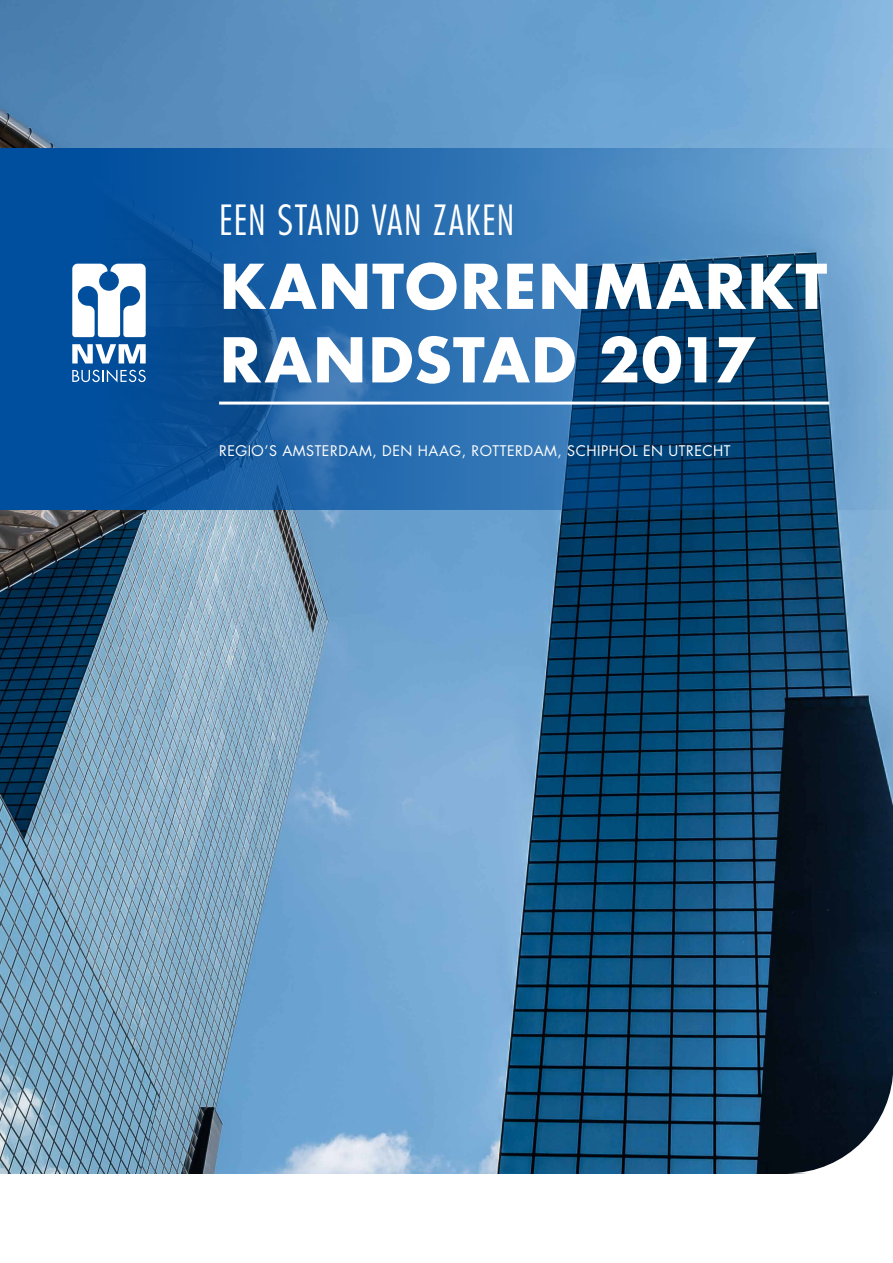
<style>
.page{position:relative;width:893px;height:1263px;background:#fff}
.page>*{position:absolute;margin:0;border:0;box-sizing:border-box;transform-origin:0 0}
.t1{font:700 60px/73.5px "Futura";letter-spacing:.005em;color:#fff}
.t2{font:300 condensed 40.5px "Futura";letter-spacing:.03em;color:#fff}
.t3{font:14.25px "Futura";letter-spacing:.035em;color:#fff}
</style>
<div class="page">
<img style="left:0;top:0;width:787px;height:1173px">
<svg style="left:787px;top:0;width:106px;height:1174px;background:#34516a"></svg>
<svg style="left:0;top:149px;width:893px;height:361px;background:#2264a1"></svg>
<hr style="left:219px;top:402px;width:610px;height:3px;background:#fff">
<svg style="left:72px;top:344px;width:74px;height:19px"></svg>
<svg style="left:72px;top:264px;width:74px;height:73px"></svg>
<svg style="left:72px;top:369px;width:74px;height:13px"></svg>
<h2 class="t2" style="left:219px;top:196px;width:297px">EEN STAND VAN ZAKEN</h2>
<h1 class="t1" style="left:219px;top:249px;width:610px">KANTORENMARKT<br>RANDSTAD 2017</h1>
<p class="t3" style="left:219px;top:442px;width:513px">REGIO’S AMSTERDAM, DEN HAAG, ROTTERDAM, SCHIPHOL EN UTRECHT</p>
</div>
